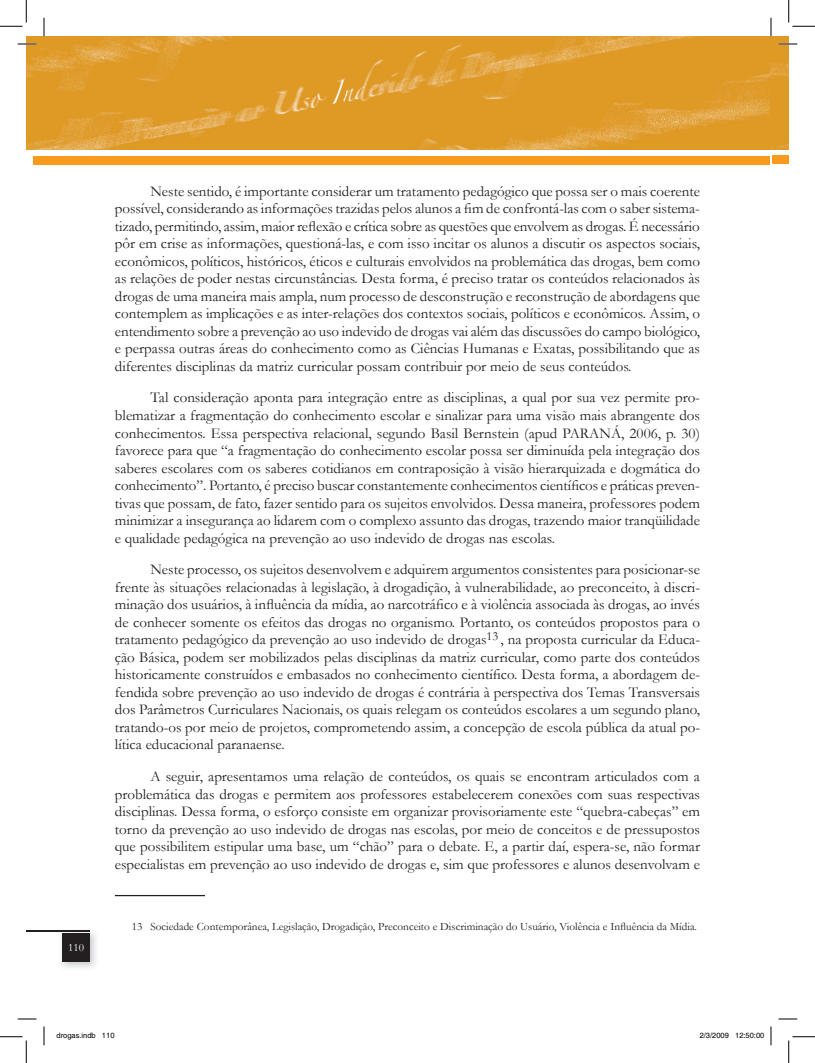
<style>
.page{position:relative;width:815px;height:1063px;background:#fff}
.page>*{position:absolute;margin:0;border:0;box-sizing:border-box;transform-origin:0 0}
.t1{font:15px/17.5px "Garamond";color:#231f20;text-align:justify}
.t2{font:11.25px "Garamond";color:#231f20}
.t3{font:11.25px "Garamond";color:#fff}
.t4{font:7.5px "Helvetica";color:#000}
</style>
<div class="page">
<hr style="left:26px;top:930px;width:64px;height:1px;background:#231f20">
<img style="left:57px;top:931px;width:39px;height:37px">
<div style="left:62px;top:932px;width:28px;height:29px;background:#231f20"></div>
<div style="left:34px;top:156px;width:735px;height:8px;background:#f89a1c"></div>
<img style="left:26px;top:37px;width:762px;height:112px">
<div style="left:771px;top:156px;width:17px;height:8px;background:#f89a1c"></div>
<hr style="left:115px;top:894px;width:90px;height:2px;background:#231f20">
<svg style="left:18px;top:43px;width:18px;height:2px"></svg>
<svg style="left:778px;top:43px;width:19px;height:2px"></svg>
<svg style="left:18px;top:1018px;width:18px;height:1px"></svg>
<svg style="left:778px;top:1018px;width:19px;height:1px"></svg>
<svg style="left:43px;top:18px;width:2px;height:18px"></svg>
<svg style="left:43px;top:1026px;width:2px;height:19px"></svg>
<svg style="left:770px;top:18px;width:1px;height:18px"></svg>
<svg style="left:770px;top:1026px;width:1px;height:19px"></svg>
<svg style="left:0;top:0;width:27px;height:27px"></svg>
<svg style="left:0;top:1036px;width:27px;height:26px"></svg>
<svg style="left:788px;top:0;width:26px;height:27px"></svg>
<svg style="left:788px;top:1036px;width:26px;height:26px"></svg>
<p class="t1" style="left:115px;top:182px;width:586px;text-indent:35px">Neste sentido, é importante considerar um tratamento pedagógico que possa ser o mais coerente possível, considerando as informações trazidas pelos alunos a fim de confrontá-las com o saber sistema&shy;tizado, permitindo, assim, maior reflexão e crítica sobre as questões que envolvem as drogas. É necessário pôr em crise as informações, questioná-las, e com isso incitar os alunos a discutir os aspectos sociais, econômicos, políticos, históricos, éticos e culturais envolvidos na problemática das drogas, bem como as relações de poder nestas circunstâncias. Desta forma, é preciso tratar os conteúdos relacionados às drogas de uma maneira mais ampla, num processo de desconstrução e reconstrução de abordagens que contemplem as implicações e as inter-relações dos contextos sociais, políticos e econômicos. Assim, o entendimento sobre a prevenção ao uso indevido de drogas vai além das discussões do campo biológico, e perpassa outras áreas do conhecimento como as Ciências Humanas e Exatas, possibilitando que as diferentes disciplinas da matriz curricular possam contribuir por meio de seus conteúdos.</p>
<p class="t1" style="left:115px;top:388px;width:586px;text-indent:35px">Tal consideração aponta para integração entre as disciplinas, a qual por sua vez permite pro&shy;blematizar a fragmentação do conhecimento escolar e sinalizar para uma visão mais abrangente dos conhecimentos. Essa perspectiva relacional, segundo Basil Bernstein (apud PARANÁ, 2006, p. 30) favorece para que “a fragmentação do conhecimento escolar possa ser diminuída pela integração dos saberes escolares com os saberes cotidianos em contraposição à visão hierarquizada e dogmática do conhecimento”. Portanto, é preciso buscar constantemente conhecimentos científicos e práticas preven&shy;tivas que possam, de fato, fazer sentido para os sujeitos envolvidos. Dessa maneira, professores podem minimizar a insegurança ao lidarem com o complexo assunto das drogas, trazendo maior tranqüilidade e qualidade pedagógica na prevenção ao uso indevido de drogas nas escolas.</p>
<p class="t1" style="left:115px;top:560px;width:586px;text-indent:35px">Neste processo, os sujeitos desenvolvem e adquirem argumentos consistentes para posicionar-se frente às situações relacionadas à legislação, à drogadição, à vulnerabilidade, ao preconceito, à discri&shy;minação dos usuários, à influência da mídia, ao narcotráfico e à violência associada às drogas, ao invés de conhecer somente os efeitos das drogas no organismo. Portanto, os conteúdos propostos para o tratamento pedagógico da prevenção ao uso indevido de drogas<sup>13</sup> , na proposta curricular da Educa&shy;ção Básica, podem ser mobilizados pelas disciplinas da matriz curricular, como parte dos conteúdos historicamente construídos e embasados no conhecimento científico. Desta forma, a abordagem de&shy;fendida sobre prevenção ao uso indevido de drogas é contrária à perspectiva dos Temas Transversais dos Parâmetros Curriculares Nacionais, os quais relegam os conteúdos escolares a um segundo plano, tratando-os por meio de projetos, comprometendo assim, a concepção de escola pública da atual po&shy;lítica educacional paranaense.</p>
<p class="t1" style="left:115px;top:767px;width:586px;text-indent:35px">A seguir, apresentamos uma relação de conteúdos, os quais se encontram articulados com a problemática das drogas e permitem aos professores estabelecerem conexões com suas respectivas disciplinas. Dessa forma, o esforço consiste em organizar provisoriamente este “quebra-cabeças” em torno da prevenção ao uso indevido de drogas nas escolas, por meio de conceitos e de pressupostos que possibilitem estipular uma base, um “chão” para o debate. E, a partir daí, espera-se, não formar especialistas em prevenção ao uso indevido de drogas e, sim que professores e alunos desenvolvam e</p>
<p class="t3" style="left:68px;top:939px;width:17px">110</p>
<p class="t2" style="left:132px;top:919px;width:566px">13 Sociedade Contemporânea, Legislação, Drogadição, Preconceito e Discriminação do Usuário, Violência e Influência da Mídia.</p>
<p class="t4" style="left:56px;top:1030px;width:59px">drogas.indb 110</p>
<p class="t4" style="left:699px;top:1030px;width:66px">2/3/2009 12:50:00</p>
</div>
